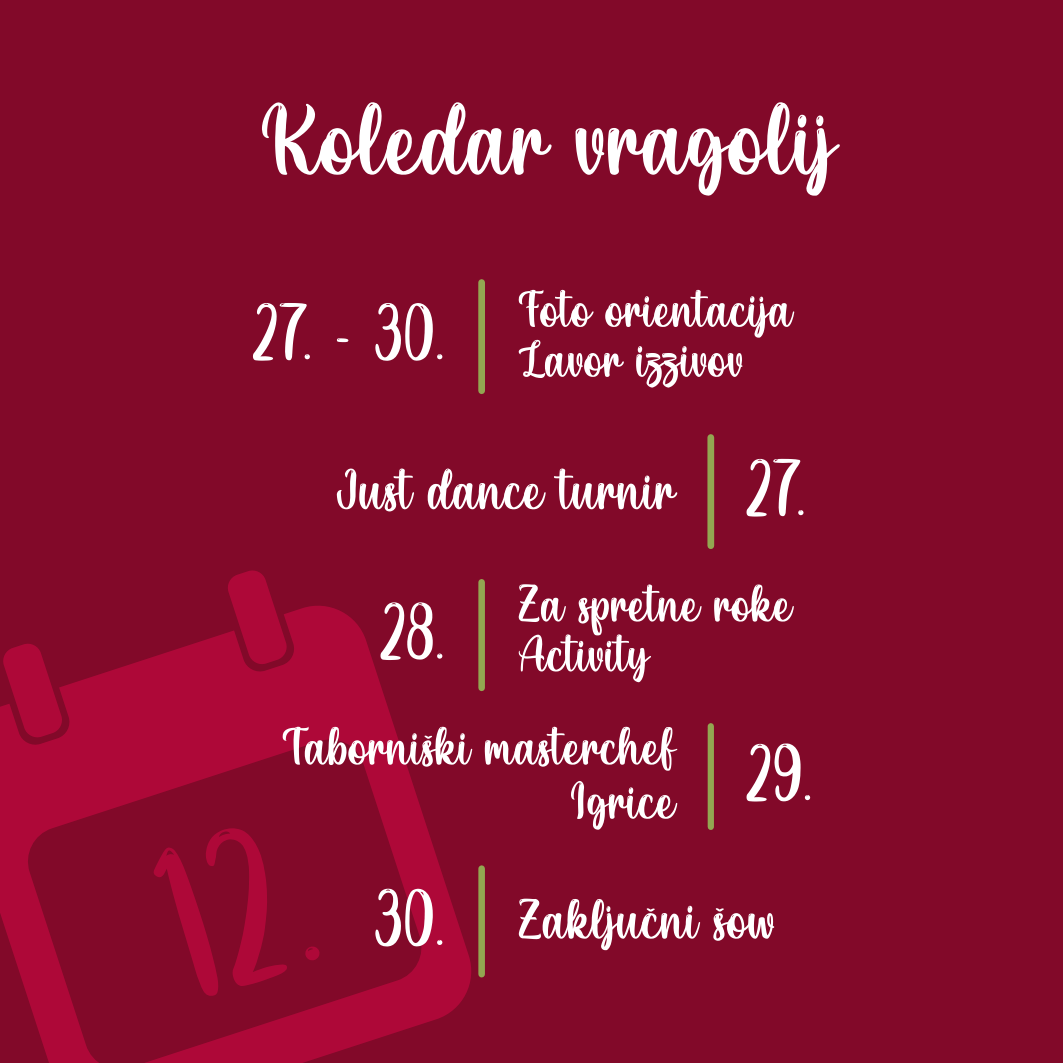
<style>
.page{position:relative;width:1063px;height:1063px;background:#820929}
.page>*{position:absolute;margin:0;border:0;box-sizing:border-box;transform-origin:0 0}
.t1{font:107.5px "Christmas Bell Personal Use";color:#fff}
.t2{font:60.5px "Christmas Bell Personal Use";color:#fff}
.t3{font:59px "Christmas Bell Personal Use";color:#fff}
.t4{font:56.25px/54px "Christmas Bell Personal Use";color:#fff}
.t5{font:55px/50px "Christmas Bell Personal Use";color:#fff}
.s1{font-size:87.5px}
</style>
<div class="page">
<svg style="left:0;top:606px;width:471px;height:457px"></svg>
<svg style="left:228px;top:570px;width:59px;height:94px"></svg>
<svg style="left:3px;top:644px;width:59px;height:93px"></svg>
<div style="left:707px;top:438px;width:7px;height:108px;background:#93a651"></div>
<div style="left:478px;top:869px;width:7px;height:105px;background:#93a651"></div>
<div style="left:478px;top:582px;width:7px;height:106px;background:#93a651"></div>
<div style="left:708px;top:726px;width:6px;height:101px;background:#93a651"></div>
<div style="left:478px;top:283px;width:7px;height:108px;background:#93a651"></div>
<svg style="left:145px;top:821px;width:176px;height:181px"></svg>
<h1 class="t1" style="left:259px;top:91px;width:575px">Koledar vragolij</h1>
<p class="t5" style="left:517px;top:287px;width:275px;text-indent:-267px"><span class="s1">27. - 30.</span> Foto orientacija<br>Lavor izzivov</p>
<p class="t2" style="left:335px;top:462px;width:472px">Just dance turnir <span class="s1">27.</span></p>
<p class="t5" style="left:517px;top:582px;width:275px">Za spretne roke</p>
<p class="t5" style="left:378px;top:632px;width:271px"><sup>28.</sup> Activity</p>
<p class="t4" style="left:570px;top:723px;width:244px;text-indent:-288px">Taborniški masterchef <span class="s1">29.<br></span>Igrice</p>
<p class="t3" style="left:373px;top:893px;width:402px"><span class="s1">30.</span> Zaključni šow</p>
</div>
